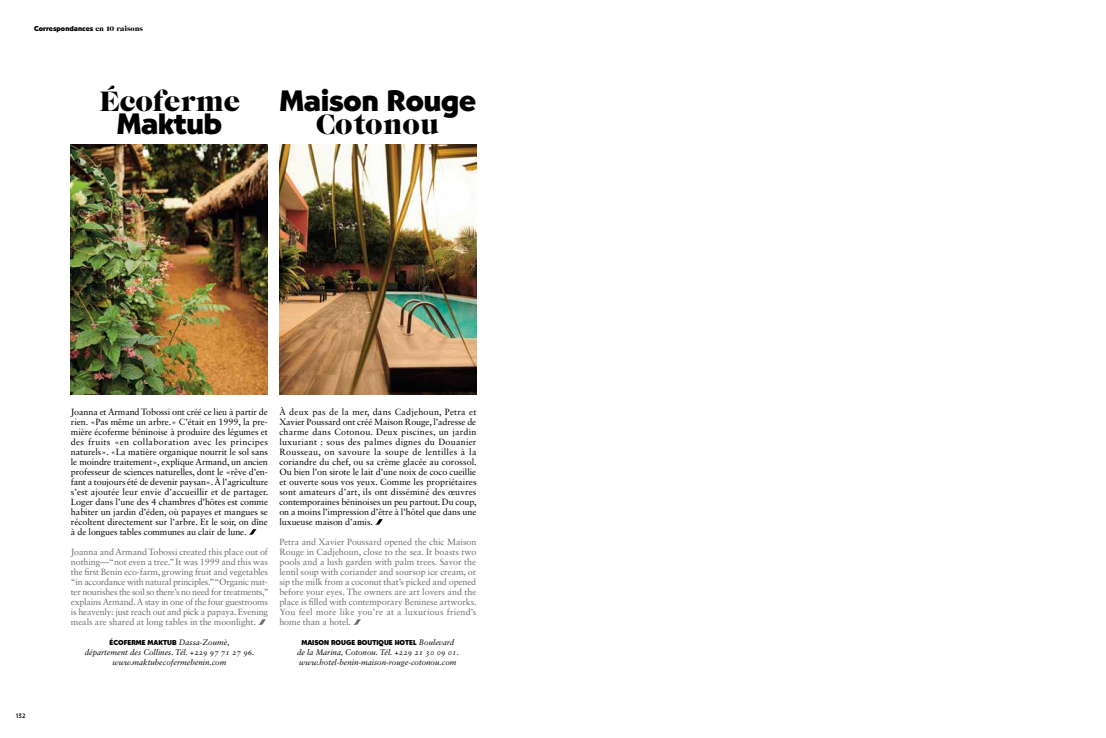
<style>
.page{position:relative;width:1106px;height:738px;background:#fff}
.page>*{position:absolute;margin:0;border:0;box-sizing:border-box;transform-origin:0 0}
.t1{font:700 29px "Cg Bernhardt";color:#000}
.t2{font:29px "Caslon Graphique EFOP";color:#000}
.t3{font:9px/10px "Sabon LT Std";letter-spacing:-.005em;color:#000;text-align:justify}
.t4{font:9px/10px "Sabon LT Std";letter-spacing:-.005em;color:#6d6e71;text-align:justify}
.t5{font:italic 8px/10px "Sabon LT Std";color:#000;text-align:center}
.t6{font:700 7px "Cg Bernhardt";color:#000}
.t7{font:700 6px "Verlag";color:#000}
.s1{font-family:"Caslon Graphique EFOP";font-weight:400}
.s2{font-family:"Sabon LT Std";font-weight:400;font-style:italic;font-size:8px}
</style>
<div class="page">
<img style="left:71px;top:144px;width:197px;height:250px">
<img style="left:279px;top:144px;width:197px;height:250px">
<svg style="left:250px;top:529px;width:6px;height:5px"></svg>
<svg style="left:259px;top:619px;width:7px;height:5px"></svg>
<svg style="left:376px;top:519px;width:7px;height:5px"></svg>
<svg style="left:354px;top:619px;width:7px;height:5px"></svg>
<p class="t6" style="left:34px;top:24px;width:110px">Correspondances <span class="s1">en 10 raisons</span></p>
<h1 class="t2" style="left:99px;top:85px;width:143px">Écoferme</h1>
<h1 class="t1" style="left:117px;top:106px;width:107px">Maktub</h1>
<h1 class="t1" style="left:279px;top:83px;width:198px">Maison Rouge</h1>
<h1 class="t2" style="left:316px;top:108px;width:125px">Cotonou</h1>
<p class="t7" style="left:16px;top:710px;width:11px">132</p>
<p class="t3" style="left:71px;top:406px;width:199px">Joanna et Armand Tobossi ont créé ce lieu à partir de rien. «Pas même un arbre.» C’était en 1999, la pre&shy;mière écoferme béninoise à produire des légumes et des fruits «en collaboration avec les principes naturels». «La matière organique nourrit le sol sans le moindre traitement», explique Armand, un ancien professeur de sciences naturelles, dont le «rêve d’en&shy;fant a toujours été de devenir paysan». À l’agriculture s’est ajoutée leur envie d’accueillir et de partager.<br>Loger dans l’une des 4 chambres d’hôtes est comme habiter un jardin d’éden, où papayes et mangues se récoltent directement sur l’arbre. Et le soir, on dîne à de longues tables communes au clair de lune.</p>
<p class="t4" style="left:71px;top:546px;width:199px">Joanna and Armand Tobossi created this place out of nothing—“not even a tree.” It was 1999 and this was the first Benin eco-farm, growing fruit and vegetables “in accordance with natural principles.” “Organic mat&shy;ter nourishes the soil so there’s no need for treatments,” explains Armand. A stay in one of the four guestrooms is heavenly: just reach out and pick a papaya. Evening meals are shared at long tables in the moonlight.</p>
<p class="t6" style="left:110px;top:637px;width:121px">ÉCOFERME MAKTUB <span class="s2">Dassa-Zoumè,</span></p>
<p class="t5" style="left:85px;top:646px;width:171px">département des Collines. Tél. +229 97 71 27 96. www.maktubecofermebenin.com</p>
<p class="t3" style="left:279px;top:406px;width:199px">À deux pas de la mer, dans Cadjehoun, Petra et Xavier Poussard ont créé Maison Rouge, l’adresse de charme dans Cotonou. Deux piscines, un jardin luxuriant : sous des palmes dignes du Douanier Rousseau, on savoure la soupe de lentilles à la coriandre du chef, ou sa crème glacée au corossol.<br>Ou bien l’on sirote le lait d’une noix de coco cueillie et ouverte sous vos yeux. Comme les propriétaires sont amateurs d’art, ils ont disséminé des œuvres contemporaines béninoises un peu partout. Du coup, on a moins l’impression d’être à l’hôtel que dans une luxueuse maison d’amis.</p>
<p class="t4" style="left:279px;top:536px;width:199px">Petra and Xavier Poussard opened the chic Maison Rouge in Cadjehoun, close to the sea. It boasts two pools and a lush garden with palm trees. Savor the lentil soup with coriander and soursop ice cream, or sip the milk from a coconut that’s picked and opened before your eyes. The owners are art lovers and the place is filled with contemporary Beninese artworks.<br>You feel more like you’re at a luxurious friend’s home than a hotel.</p>
<p class="t6" style="left:301px;top:637px;width:154px">MAISON ROUGE BOUTIQUE HOTEL <span class="s2">Boulevard</span></p>
<p class="t5" style="left:297px;top:646px;width:163px;text-align:left">de la Marina, Cotonou. Tél. +229 21 30 09 01. www.hotel-benin-maison-rouge-cotonou.com</p>
</div>
